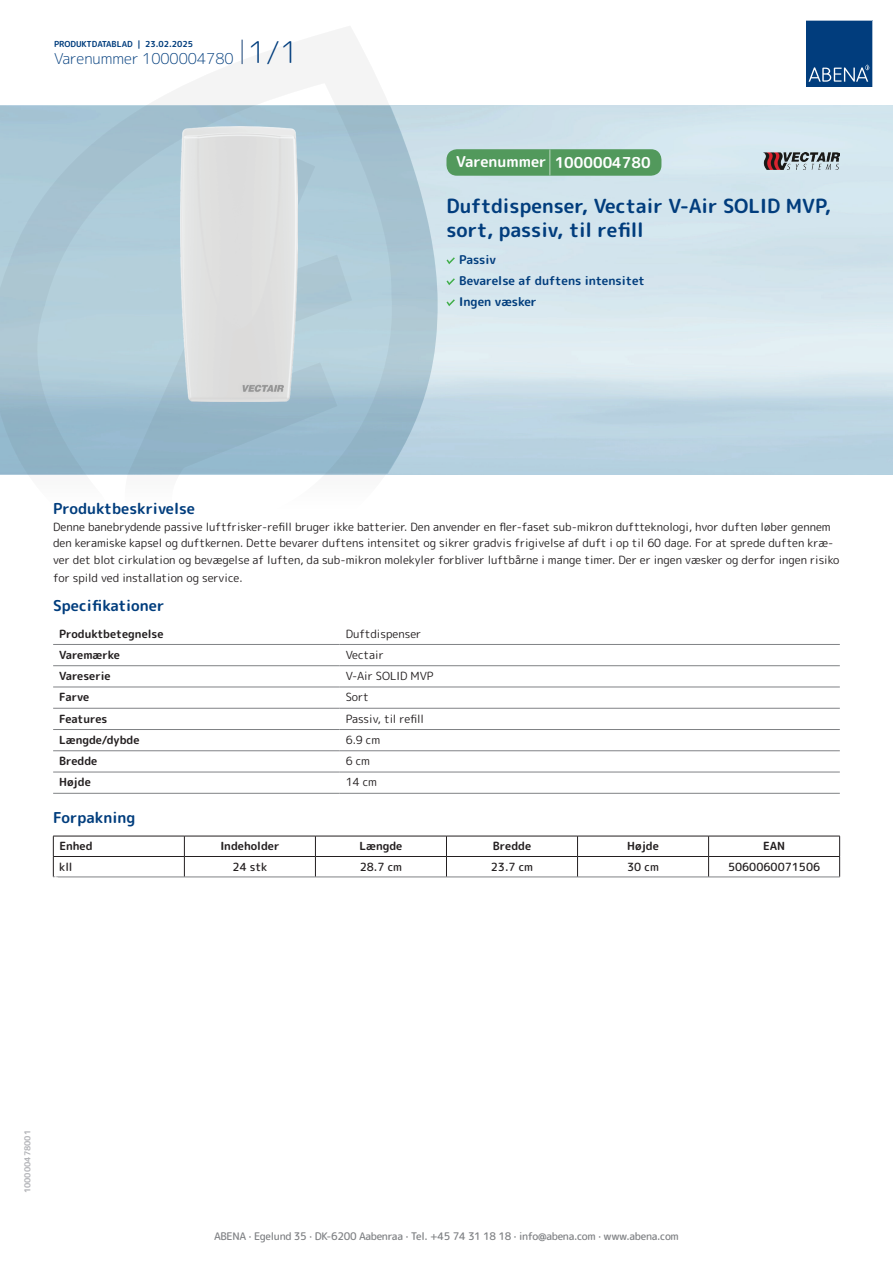
<style>
.page{position:relative;width:893px;height:1263px;background:#fff}
.page>*{position:absolute;margin:0;border:0;box-sizing:border-box;transform-origin:0 0}
.t1{font:700 19.5px/24px "Rounded Mplus 1 c";color:#013d7d}
.t2{font:700 15px "Rounded Mplus 1 c";color:#013d7d}
.t3{font:300 15px "Rounded Mplus 1 c";color:#013d7d}
.t4{font:700 15px "Rounded Mplus 1 c";color:#fff}
.t5{font:700 12px/21px "Rounded Mplus 1 c";color:#013d7d}
.t6{font:11.25px/16.5px "Rounded Mplus 1 c";color:#231f20}
.t7{font:700 11.25px "Rounded Mplus 1 c";color:#231f20}
.t8{font:500 11.25px "Rounded Mplus 1 c";color:#231f20}
.t9{font:500 10.5px "Rounded Mplus 1 c";letter-spacing:-.03em;color:#808285}
.t10{font:700 10.5px "Rounded Mplus 1 c";color:#fff}
.t11{font:700 8.25px "Rounded Mplus 1 c";color:#013d7d}
.t12{font:700 8.25px "Rounded Mplus 1 c";color:#b2b3b7}
.s1{font-size:30px}
.s2{font-size:25.5px}
</style>
<div class="page">
<svg style="left:0;top:26px;width:439px;height:449px"></svg>
<svg style="left:0;top:106px;width:438px;height:368px;background:#a7c5d3"></svg>
<svg style="left:242px;top:40px;width:1px;height:24px"></svg>
<svg style="left:806px;top:20px;width:67px;height:67px;background:#144b86"></svg>
<img style="left:180px;top:127px;width:118px;height:275px">
<hr style="left:53px;top:644px;width:287px;height:1px;background:#808285">
<hr style="left:340px;top:644px;width:500px;height:1px;background:#808285">
<hr style="left:53px;top:665px;width:287px;height:1px;background:#808285">
<hr style="left:340px;top:665px;width:500px;height:1px;background:#808285">
<hr style="left:53px;top:687px;width:287px;height:1px;background:#808285">
<hr style="left:340px;top:687px;width:500px;height:1px;background:#808285">
<hr style="left:53px;top:708px;width:287px;height:1px;background:#808285">
<hr style="left:340px;top:708px;width:500px;height:1px;background:#808285">
<hr style="left:53px;top:729px;width:287px;height:1px;background:#808285">
<hr style="left:340px;top:729px;width:500px;height:1px;background:#808285">
<hr style="left:53px;top:750px;width:287px;height:1px;background:#808285">
<hr style="left:340px;top:750px;width:500px;height:1px;background:#808285">
<hr style="left:53px;top:772px;width:287px;height:1px;background:#808285">
<hr style="left:340px;top:772px;width:500px;height:1px;background:#808285">
<hr style="left:53px;top:793px;width:287px;height:1px;background:#808285">
<hr style="left:340px;top:793px;width:500px;height:1px;background:#808285">
<hr style="left:53px;top:836px;width:131px;height:1px;background:#231f20">
<hr style="left:184px;top:836px;width:131px;height:1px;background:#231f20">
<hr style="left:315px;top:836px;width:131px;height:1px;background:#231f20">
<hr style="left:446px;top:836px;width:131px;height:1px;background:#231f20">
<hr style="left:577px;top:836px;width:132px;height:1px;background:#231f20">
<hr style="left:709px;top:836px;width:131px;height:1px;background:#231f20">
<hr style="left:53px;top:856px;width:131px;height:1px;background:#231f20">
<svg style="left:53px;top:836px;width:1px;height:41px"></svg>
<hr style="left:184px;top:856px;width:131px;height:1px;background:#231f20">
<svg style="left:184px;top:836px;width:1px;height:41px"></svg>
<hr style="left:315px;top:856px;width:131px;height:1px;background:#231f20">
<svg style="left:315px;top:836px;width:1px;height:41px"></svg>
<hr style="left:446px;top:856px;width:131px;height:1px;background:#231f20">
<svg style="left:446px;top:836px;width:1px;height:41px"></svg>
<hr style="left:577px;top:856px;width:132px;height:1px;background:#231f20">
<svg style="left:577px;top:836px;width:1px;height:41px"></svg>
<hr style="left:709px;top:856px;width:131px;height:1px;background:#231f20">
<svg style="left:708px;top:836px;width:1px;height:41px"></svg>
<svg style="left:839px;top:836px;width:1px;height:41px"></svg>
<hr style="left:53px;top:877px;width:131px;height:1px;background:#808285">
<hr style="left:184px;top:877px;width:131px;height:1px;background:#808285">
<hr style="left:315px;top:877px;width:131px;height:1px;background:#808285">
<hr style="left:446px;top:877px;width:131px;height:1px;background:#808285">
<hr style="left:577px;top:877px;width:132px;height:1px;background:#808285">
<hr style="left:709px;top:877px;width:131px;height:1px;background:#808285">
<svg style="left:446px;top:257px;width:9px;height:7px"></svg>
<svg style="left:446px;top:278px;width:9px;height:7px"></svg>
<svg style="left:446px;top:299px;width:9px;height:7px"></svg>
<div style="left:446px;top:149px;width:215px;height:27px;background:#52995c;border-radius:10px"></div>
<img style="left:763px;top:152px;width:77px;height:18px">
<p class="t11" style="left:54px;top:38px;width:141px">PRODUKTDATABLAD | 23.02.2025</p>
<h2 class="t3" style="left:54px;top:48px;width:246px">Varenummer 1000004780 <span class="s1">1/1</span></h2>
<h2 class="t4" style="left:456px;top:152px;width:196px">Varenummer <span class="s2">|</span> 1000004780</h2>
<h1 class="t1" style="left:446px;top:194px;width:386px">Duftdispenser, Vectair V-Air SOLID MVP, sort, passiv, til refill</h1>
<p class="t5" style="left:459px;top:249px;width:187px">Passiv<br>Bevarelse af duftens intensitet<br>Ingen væsker</p>
<h2 class="t2" style="left:53px;top:498px;width:143px">Produktbeskrivelse</h2>
<p class="t6" style="left:53px;top:518px;width:788px">Denne banebrydende passive luftfrisker-refill bruger ikke batterier. Den anvender en fler-faset sub-mikron duftteknologi, hvor duften løber gennem den keramiske kapsel og duftkernen. Dette bevarer duftens intensitet og sikrer gradvis frigivelse af duft i op til 60 dage. For at sprede duften kræ&shy;ver det blot cirkulation og bevægelse af luften, da sub-mikron molekyler forbliver luftbårne i mange timer. Der er ingen væsker og derfor ingen risiko</p>
<p class="t6" style="left:53px;top:569px;width:191px">for spild ved installation og service.</p>
<h2 class="t2" style="left:53px;top:595px;width:113px">Specifikationer</h2>
<p class="t7" style="left:59px;top:625px;width:106px">Produktbetegnelse</p>
<p class="t6" style="left:346px;top:625px;width:77px">Duftdispenser</p>
<p class="t7" style="left:59px;top:647px;width:62px">Varemærke</p>
<p class="t6" style="left:346px;top:646px;width:40px">Vectair</p>
<p class="t7" style="left:59px;top:668px;width:53px">Vareserie</p>
<p class="t6" style="left:346px;top:668px;width:89px">V-Air SOLID MVP</p>
<p class="t7" style="left:59px;top:689px;width:32px">Farve</p>
<p class="t6" style="left:346px;top:689px;width:25px">Sort</p>
<p class="t7" style="left:59px;top:711px;width:50px">Features</p>
<p class="t6" style="left:346px;top:710px;width:80px">Passiv, til refill</p>
<p class="t7" style="left:59px;top:732px;width:82px">Længde/dybde</p>
<p class="t6" style="left:346px;top:732px;width:36px">6.9 cm</p>
<p class="t7" style="left:59px;top:753px;width:40px">Bredde</p>
<p class="t6" style="left:346px;top:753px;width:26px">6 cm</p>
<p class="t7" style="left:59px;top:774px;width:33px">Højde</p>
<p class="t6" style="left:346px;top:774px;width:33px">14 cm</p>
<h2 class="t2" style="left:53px;top:807px;width:84px">Forpakning</h2>
<p class="t7" style="left:59px;top:838px;width:35px">Enhed</p>
<p class="t7" style="left:220px;top:838px;width:61px">Indeholder</p>
<p class="t7" style="left:359px;top:838px;width:44px">Længde</p>
<p class="t7" style="left:493px;top:838px;width:40px">Bredde</p>
<p class="t7" style="left:627px;top:838px;width:33px">Højde</p>
<p class="t7" style="left:763px;top:838px;width:24px">EAN</p>
<p class="t8" style="left:59px;top:859px;width:15px">kll</p>
<p class="t8" style="left:233px;top:859px;width:36px">24 stk</p>
<p class="t8" style="left:360px;top:859px;width:44px">28.7 cm</p>
<p class="t8" style="left:491px;top:859px;width:44px">23.7 cm</p>
<p class="t8" style="left:627px;top:859px;width:33px">30 cm</p>
<p class="t8" style="left:728px;top:859px;width:94px">5060060071506</p>
<p class="t10" style="left:53px;top:872px;width:7px">*</p>
<p class="t12" style="left:22px;top:1193px;width:65px;rotate:-90deg">100000478001</p>
<p class="t9" style="left:214px;top:1229px;width:466px">ABENA · Egelund 35 · DK-6200 Aabenraa · Tel. +45 74 31 18 18 · info@abena.com · www.abena.com</p>
</div>
